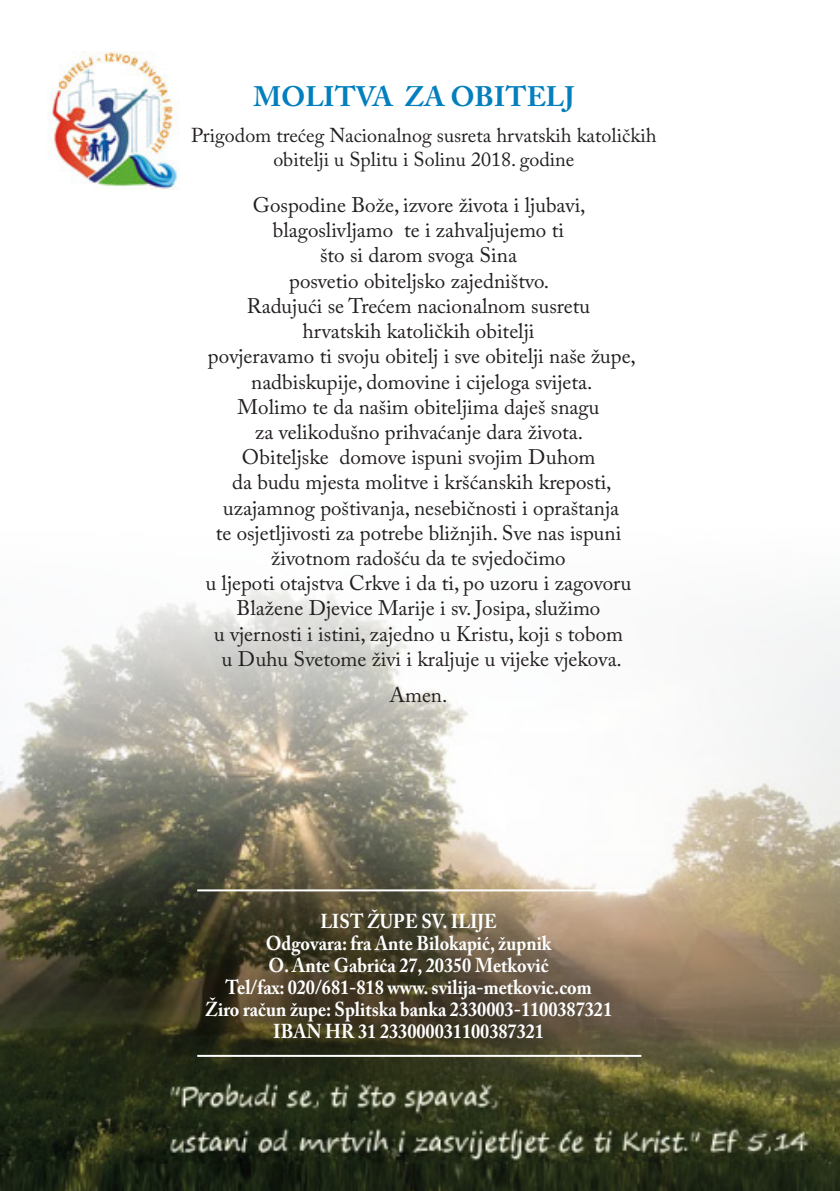
<style>
.page{position:relative;width:840px;height:1191px;background:#fff}
.page>*{position:absolute;margin:0;border:0;box-sizing:border-box;transform-origin:0 0}
.t1{font:700 28px "Adobe Caslon Pro";color:#037fbd}
.t2{font:21px "Adobe Caslon Pro";color:#231f20}
.t3{font:700 20px "Adobe Caslon Pro";color:#fff;scale:.91 1}
.t4{font:20px/24px "Adobe Caslon Pro";color:#231f20;text-align:center}
</style>
<div class="page">
<img style="left:0;top:189px;width:839px;height:1002px">
<hr style="left:197px;top:889px;width:444px;height:2px;background:#fff">
<hr style="left:197px;top:1054px;width:444px;height:2px;background:#fff">
<img style="left:47px;top:51px;width:132px;height:138px">
<p class="t1" style="left:253px;top:80px;width:322px">MOLITVA ZA OBITELJ</p>
<p class="t4" style="left:191px;top:123px;width:466px">Prigodom trećeg Nacionalnog susreta hrvatskih katoličkih obitelji u Splitu i Solinu 2018. godine</p>
<p class="t2" style="left:253px;top:192px;width:334px">Gospodine Bože, izvore života i ljubavi,</p>
<p class="t2" style="left:273px;top:218px;width:292px">blagoslivljamo te i zahvaljujemo ti</p>
<p class="t2" style="left:320px;top:243px;width:198px">što si darom svoga Sina</p>
<p class="t2" style="left:289px;top:268px;width:261px">posvetio obiteljsko zajedništvo.</p>
<p class="t2" style="left:247px;top:293px;width:344px">Radujući se Trećem nacionalnom susretu</p>
<p class="t2" style="left:302px;top:318px;width:233px">hrvatskih katoličkih obitelji</p>
<p class="t2" style="left:208px;top:344px;width:429px">povjeravamo ti svoju obitelj i sve obitelji naše župe,</p>
<p class="t2" style="left:251px;top:369px;width:343px">nadbiskupije, domovine i cijeloga svijeta.</p>
<p class="t2" style="left:237px;top:394px;width:363px">Molimo te da našim obiteljima daješ snagu</p>
<p class="t2" style="left:255px;top:419px;width:329px">za velikodušno prihvaćanje dara života.</p>
<p class="t2" style="left:241px;top:444px;width:355px">Obiteljske domove ispuni svojim Duhom</p>
<p class="t2" style="left:232px;top:470px;width:381px">da budu mjesta molitve i kršćanskih kreposti,</p>
<p class="t2" style="left:223px;top:495px;width:397px">uzajamnog poštivanja, nesebičnosti i opraštanja</p>
<p class="t2" style="left:215px;top:520px;width:407px">te osjetljivosti za potrebe bližnjih. Sve nas ispuni</p>
<p class="t2" style="left:271px;top:545px;width:296px">životnom radošću da te svjedočimo</p>
<p class="t2" style="left:205px;top:570px;width:427px">u ljepoti otajstva Crkve i da ti, po uzoru i zagovoru</p>
<p class="t2" style="left:236px;top:596px;width:365px">Blažene Djevice Marije i sv. Josipa, služimo</p>
<p class="t2" style="left:214px;top:621px;width:410px">u vjernosti i istini, zajedno u Kristu, koji s tobom</p>
<p class="t2" style="left:222px;top:646px;width:401px">u Duhu Svetome živi i kraljuje u vijeke vjekova.</p>
<p class="t2" style="left:389px;top:682px;width:59px">Amen.</p>
<p class="t3" style="left:320px;top:909px;width:195px">LIST ŽUPE SV. ILIJE</p>
<p class="t3" style="left:265px;top:931px;width:315px">Odgovara: fra Ante Bilokapić, župnik</p>
<p class="t3" style="left:268px;top:953px;width:309px">O. Ante Gabrića 27, 20350 Metković</p>
<p class="t3" style="left:225px;top:975px;width:404px">Tel/fax: 020/681-818 www. svilija-metkovic.com</p>
<p class="t3" style="left:205px;top:997px;width:448px">Žiro račun župe: Splitska banka 2330003-1100387321</p>
<p class="t3" style="left:273px;top:1019px;width:299px">IBAN HR 31 233000031100387321</p>
</div>
